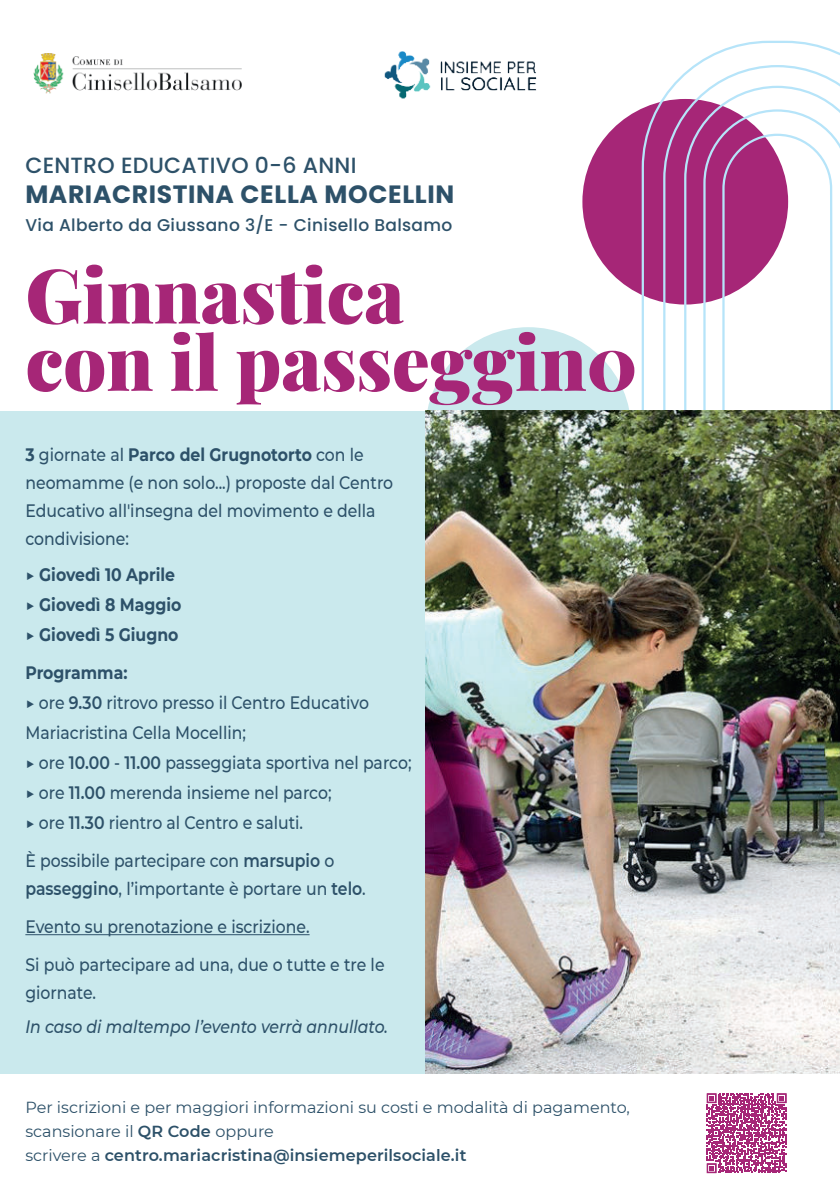
<style>
.page{position:relative;width:840px;height:1191px;background:#fff}
.page>*{position:absolute;margin:0;border:0;box-sizing:border-box;transform-origin:0 0}
.t1{font:900 75.4px/67.2px "Playfair Display";letter-spacing:-.005em;color:#a62677}
.t2{font:700 25px "Poppins";letter-spacing:.025em;color:#2d5169}
.t3{font:500 22px "Poppins";letter-spacing:.01em;color:#2d5169}
.t4{font:500 18px/30px "Montserrat";color:#2d5169;scale:.87 1}
.t5{font:700 18px/30px "Montserrat";color:#2d5169;scale:.87 1}
.t6{font:italic 500 18px "Montserrat";color:#2d5169;scale:.87 1}
.t7{font:500 17px "Poppins";letter-spacing:.02em;color:#2d5169}
.t8{font:16px/24px "Montserrat";color:#2d5169}
.s1{font-weight:700}
.s2{font-weight:500}
.s3{font-weight:600}
</style>
<div class="page">
<div style="left:425px;top:327px;width:206px;height:206px;background:#cae9ed;border-radius:50%"></div>
<div style="left:582px;top:99px;width:205px;height:205px;background:#a62677;border-radius:50%"></div>
<svg style="left:640px;top:40px;width:199px;height:371px"></svg>
<svg style="left:661px;top:64px;width:178px;height:347px"></svg>
<svg style="left:682px;top:85px;width:157px;height:326px"></svg>
<svg style="left:701px;top:108px;width:138px;height:303px"></svg>
<svg style="left:720px;top:132px;width:114px;height:279px"></svg>
<div style="left:0;top:411px;width:839px;height:662px;background:#cae9ed"></div>
<img style="left:384px;top:51px;width:153px;height:48px">
<hr style="left:25px;top:934px;width:284px;height:1px;background:#2d5169">
<img style="left:33px;top:53px;width:209px;height:40px">
<img style="left:425px;top:411px;width:414px;height:662px">
<svg style="left:706px;top:1093px;width:80px;height:80px"></svg>
<p class="t3" style="left:25px;top:152px;width:332px">CENTRO EDUCATIVO 0-6 ANNI</p>
<h2 class="t2" style="left:25px;top:179px;width:430px">MARIACRISTINA CELLA MOCELLIN</h2>
<p class="t7" style="left:25px;top:215px;width:428px">Via Alberto da Giussano 3/E - Cinisello Balsamo</p>
<h1 class="t1" style="left:25px;top:268px;width:613px">Ginnastica<br>con il passeggin0</h1>
<p class="t4" style="left:25px;top:441px;width:424px;line-height:28px"><span class="s1">3</span> giornate al <span class="s1">Parco del Grugnotorto</span> con le neomamme (e non solo...) proposte dal Centro Educativo all'insegna del movimento e della condivisione:</p>
<p class="t5" style="left:25px;top:561px;width:181px"><span class="s2">▶</span> Giovedì 10 Aprile <span class="s2">▶</span> Giovedì 8 Maggio <span class="s2">▶</span> Giovedì 5 Giugno</p>
<p class="t4" style="left:25px;top:657px;width:445px"><span class="s1">Programma:<br></span>▶ ore <span class="s3">9.30</span> ritrovo presso il Centro Educativo Mariacristina Cella Mocellin;<br>▶ ore <span class="s3">10.00</span> - <span class="s3">11.00</span> passeggiata sportiva nel parco; ▶ ore <span class="s3">11.00</span> merenda insieme nel parco;<br>▶ ore <span class="s3">11.30</span> rientro al Centro e saluti.</p>
<p class="t4" style="left:25px;top:847px;width:392px;line-height:28px">È possibile partecipare con <span class="s3">marsupio</span> o <span class="s3">passeggino</span>, l’importante è portare un <span class="s3">telo</span>.</p>
<p class="t4" style="left:25px;top:908px;width:414px;line-height:38px">Evento su prenotazione e iscrizione.<br>Si può partecipare ad una, due o tutte e tre le</p>
<p class="t4" style="left:25px;top:978px;width:83px">giornate.</p>
<p class="t6" style="left:25px;top:1019px;width:418px">In caso di maltempo l’evento verrà annullato.</p>
<p class="t8" style="left:25px;top:1096px;width:605px">Per iscrizioni e per maggiori informazioni su costi e modalità di pagamento, scansionare il <span class="s3">QR Code</span> oppure<br>scrivere a <span class="s3">centro.mariacristina@insiemeperilsociale.it</span></p>
</div>
